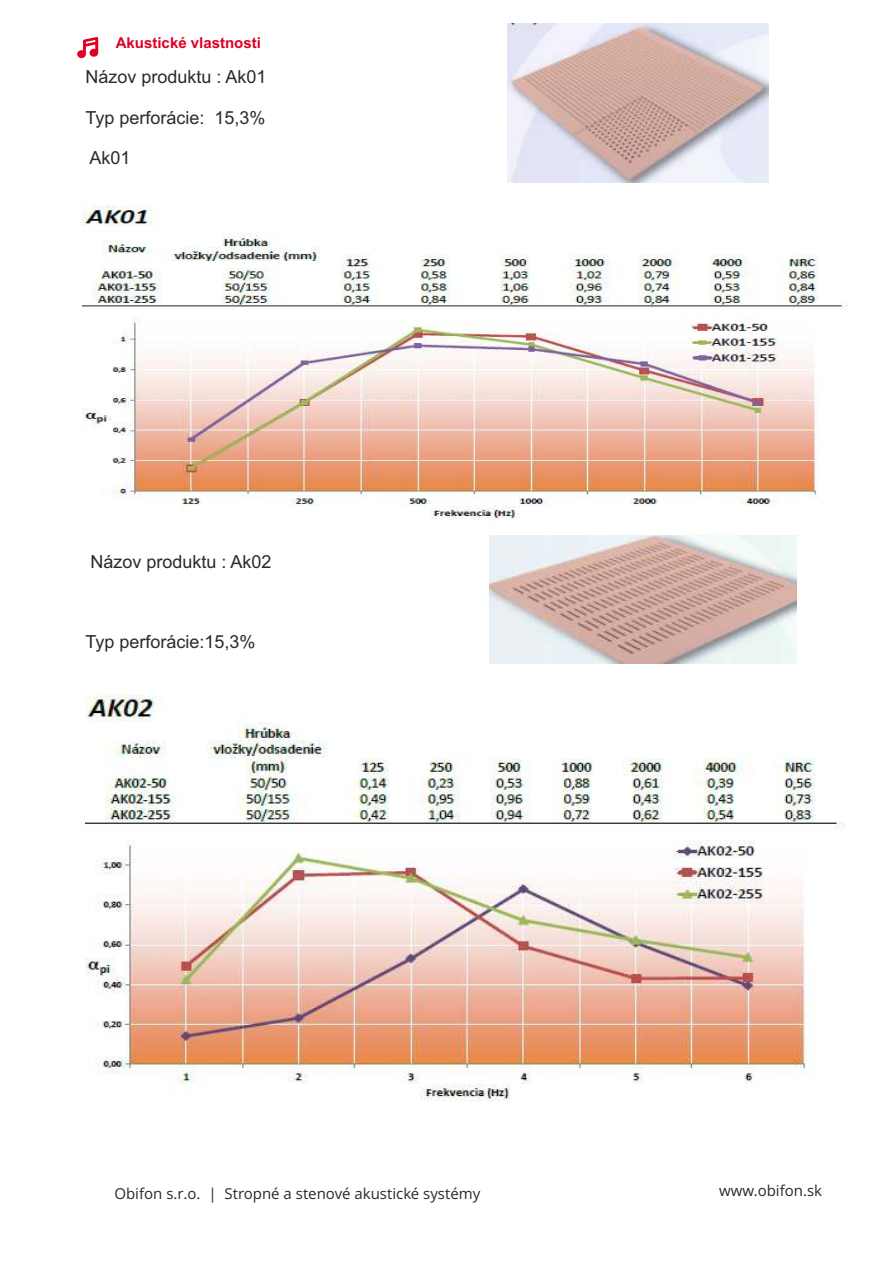
<style>
.page{position:relative;width:893px;height:1263px;background:#fff}
.page>*{position:absolute;margin:0;border:0;box-sizing:border-box;transform-origin:0 0}
.t1{font:18px "Arial";color:#2b2a29}
.t2{font:15px "Open Sans";color:#2b2a29}
.t3{font:700 15px "Arial";color:#df0024}
</style>
<div class="page">
<svg style="left:77px;top:37px;width:21px;height:21px"></svg>
<img style="left:508px;top:23px;width:261px;height:160px">
<img style="left:83px;top:205px;width:764px;height:315px">
<img style="left:490px;top:536px;width:306px;height:128px">
<img style="left:85px;top:696px;width:760px;height:406px">
<p class="t3" style="left:116px;top:38px;width:147px">Akustické vlastnosti</p>
<p class="t1" style="left:85px;top:70px;width:183px">Názov produktu : Ak01</p>
<p class="t1" style="left:85px;top:110px;width:182px">Typ perforácie: 15,3%</p>
<p class="t1" style="left:89px;top:151px;width:43px">Ak01</p>
<p class="t1" style="left:90px;top:554px;width:183px">Názov produktu : Ak02</p>
<p class="t1" style="left:85px;top:635px;width:172px">Typ perforácie:15,3%</p>
<p class="t2" style="left:114px;top:1187px;width:367px">Obifon s.r.o. | Stropné a stenové akustické systémy</p>
<p class="t2" style="left:719px;top:1185px;width:104px">www.obifon.sk</p>
</div>
